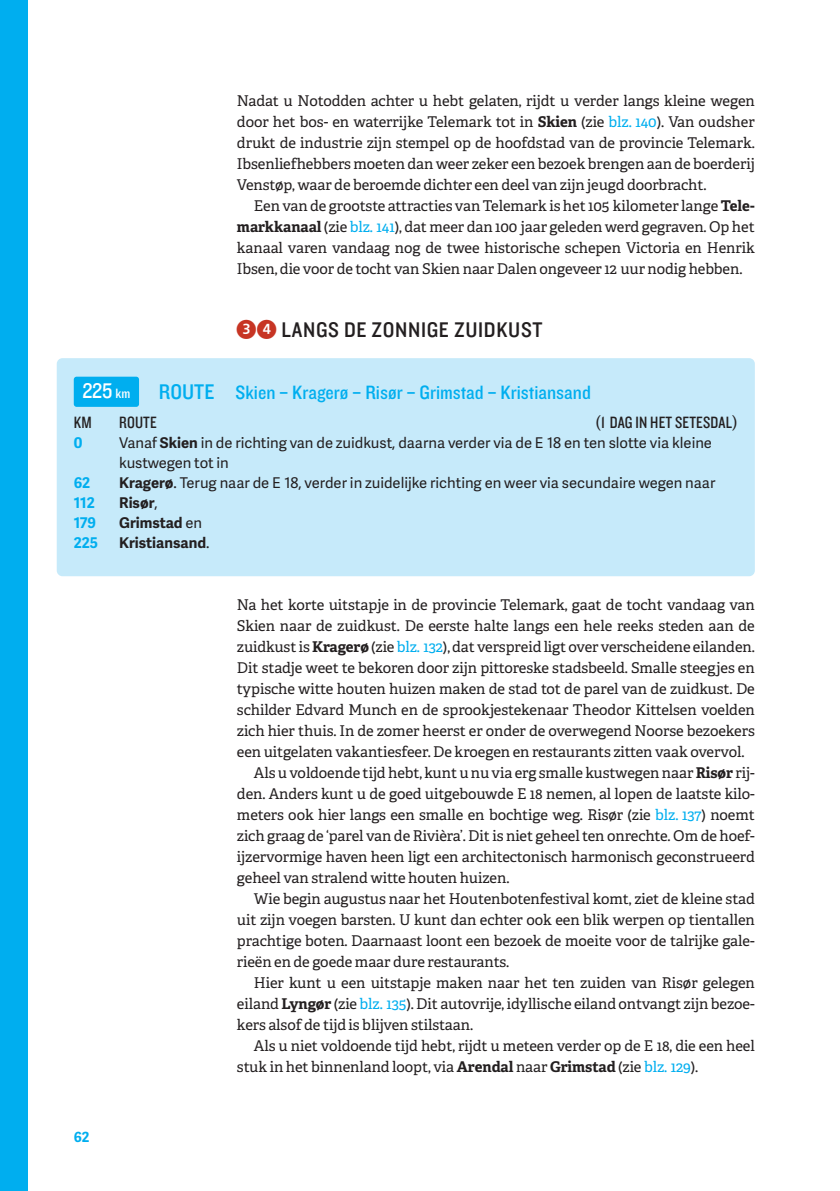
<style>
.page{position:relative;width:840px;height:1191px;background:#fff}
.page>*{position:absolute;margin:0;border:0;box-sizing:border-box;transform-origin:0 0}
.t1{font:22px "Knockout 30 Junior Welterwt";letter-spacing:.03em;color:#231f20}
.t2{font:22px "Knockout 30 Junior Welterwt";color:#fff}
.t3{font:20px "Knockout 30 Junior Welterwt";color:#00aeef}
.t4{font:17px "Knockout 29 Junior Ltweight";letter-spacing:.01em;color:#231f20}
.t5{font:14.8px/21px "Adelle";letter-spacing:-.005em;color:#231f20;text-align:justify}
.t6{font:14.8px/20px "Adelle Sans";color:#231f20}
.t7{font:700 14.8px "Adelle Sans";color:#231f20}
.t8{font:700 14.8px "Adelle Sans";color:#00aeef}
.t9{font:700 14px "Adelle Sans";color:#00aeef}
.s1{font-weight:700}
.s2{color:#00aeef}
.s3{font-family:"Zahlen Kreis Quadr Stern";font-size:28px;color:#c73524}
.s4{font-size:14px}
.s5{font-size:22px}
.s6{font-weight:400}
</style>
<div class="page">
<div style="left:57px;top:358px;width:697px;height:218px;background:#c6eafa;border-radius:6px"></div>
<div style="left:74px;top:377px;width:65px;height:30px;background:#00aeef;border-radius:3px"></div>
<div style="left:0;top:0;width:28px;height:1191px;background:#00aeef"></div>
<p class="t5" style="left:237px;top:91px;width:519px">Nadat u Notodden achter u hebt gelaten, rijdt u verder langs kleine wegen door het bos- en waterrijke Telemark tot in <span class="s1">Skien</span> (zie <span class="s2">blz. 140</span>). Van oudsher drukt de industrie zijn stempel op de hoofdstad van de provincie Telemark.<br>Ibsenliefhebbers moeten dan weer zeker een bezoek brengen aan de boerderij Venstøp, waar de beroemde dichter een deel van zijn jeugd doorbracht.</p>
<p class="t5" style="left:237px;top:196px;width:519px;text-indent:17px">Een van de grootste attracties van Telemark is het 105 kilometer lange <span class="s1">Tele&shy;markkanaal</span> (zie <span class="s2">blz. 141</span>), dat meer dan 100 jaar geleden werd gegraven. Op het kanaal varen vandaag nog de twee historische schepen Victoria en Henrik Ibsen, die voor de tocht van Skien naar Dalen ongeveer 12 uur nodig hebben.</p>
<h1 class="t1" style="left:237px;top:315px;width:307px"><span class="s3">CD</span> LANGS DE ZONNIGE ZUIDKUST</h1>
<h1 class="t2" style="left:82px;top:376px;width:50px">225 <span class="s4">km</span></h1>
<h2 class="t3" style="left:159px;top:379px;width:433px"><span class="s5">ROUTE</span> Skien – Kragerø – Risør – Grimstad – Kristiansand</h2>
<p class="t4" style="left:74px;top:411px;width:20px">KM</p>
<p class="t4" style="left:119px;top:411px;width:39px">ROUTE</p>
<p class="t4" style="left:595px;top:411px;width:144px">(1 DAG IN HET SETESDAL)</p>
<p class="t8" style="left:74px;top:431px;width:10px">0</p>
<p class="t6" style="left:119px;top:432px;width:594px">Vanaf <span class="s1">Skien</span> in de richting van de zuidkust, daarna verder via de E 18 en ten slotte via kleine kustwegen tot in</p>
<p class="t8" style="left:74px;top:471px;width:18px">62</p>
<p class="t6" style="left:119px;top:472px;width:597px"><span class="s1">Kragerø</span>. Terug naar de E 18, verder in zuidelijke richting en weer via secundaire wegen naar</p>
<p class="t8" style="left:74px;top:491px;width:23px">112</p>
<p class="t7" style="left:119px;top:491px;width:40px">Risør<span class="s6">,</span></p>
<p class="t8" style="left:74px;top:511px;width:24px">179</p>
<p class="t7" style="left:119px;top:511px;width:85px">Grimstad <span class="s6">en</span></p>
<p class="t8" style="left:74px;top:531px;width:26px">225</p>
<p class="t7" style="left:119px;top:531px;width:92px">Kristiansand<span class="s6">.</span></p>
<p class="t9" style="left:74px;top:1126px;width:17px">62</p>
<p class="t5" style="left:237px;top:595px;width:519px">Na het korte uitstapje in de provincie Telemark, gaat de tocht vandaag van</p>
<p class="t5" style="left:237px;top:616px;width:519px">Skien naar de zuidkust. De eerste halte langs een hele reeks steden aan de</p>
<p class="t5" style="left:237px;top:637px;width:519px">zuidkust is <span class="s1">Kragerø</span> (zie <span class="s2">blz. 132</span>), dat verspreid ligt over verscheidene eilanden.</p>
<p class="t5" style="left:237px;top:658px;width:519px">Dit stadje weet te bekoren door zijn pittoreske stadsbeeld. Smalle steegjes en</p>
<p class="t5" style="left:237px;top:679px;width:519px">typische witte houten huizen maken de stad tot de parel van de zuidkust. De</p>
<p class="t5" style="left:237px;top:700px;width:519px">schilder Edvard Munch en de sprookjestekenaar Theodor Kittelsen voelden</p>
<p class="t5" style="left:237px;top:721px;width:519px">zich hier thuis. In de zomer heerst er onder de overwegend Noorse bezoekers</p>
<p class="t5" style="left:237px;top:742px;width:508px">een uitgelaten vakantiesfeer. De kroegen en restaurants zitten vaak overvol.</p>
<p class="t5" style="left:254px;top:763px;width:502px">Als u voldoende tijd hebt, kunt u nu via erg smalle kustwegen naar <span class="s1">Risør</span> rij-</p>
<p class="t5" style="left:237px;top:784px;width:519px">den. Anders kunt u de goed uitgebouwde E 18 nemen, al lopen de laatste kilo-</p>
<p class="t5" style="left:237px;top:805px;width:519px">meters ook hier langs een smalle en bochtige weg. Risør (zie <span class="s2">blz. 137</span>) noemt</p>
<p class="t5" style="left:237px;top:826px;width:519px">zich graag de ‘parel van de Rivièra’. Dit is niet geheel ten onrechte. Om de hoef-</p>
<p class="t5" style="left:237px;top:847px;width:519px">ijzervormige haven heen ligt een architectonisch harmonisch geconstrueerd</p>
<p class="t5" style="left:237px;top:868px;width:274px">geheel van stralend witte houten huizen.</p>
<p class="t5" style="left:254px;top:889px;width:502px">Wie begin augustus naar het Houtenbotenfestival komt, ziet de kleine stad</p>
<p class="t5" style="left:237px;top:910px;width:519px">uit zijn voegen barsten. U kunt dan echter ook een blik werpen op tientallen</p>
<p class="t5" style="left:237px;top:931px;width:519px">prachtige boten. Daarnaast loont een bezoek de moeite voor de talrijke gale-</p>
<p class="t5" style="left:237px;top:952px;width:274px">rieën en de goede maar dure restaurants.</p>
<p class="t5" style="left:254px;top:973px;width:502px">Hier kunt u een uitstapje maken naar het ten zuiden van Risør gelegen</p>
<p class="t5" style="left:237px;top:994px;width:519px">eiland <span class="s1">Lyngør</span> (zie <span class="s2">blz. 135</span>). Dit autovrije, idyllische eiland ontvangt zijn bezoe-</p>
<p class="t5" style="left:237px;top:1015px;width:238px">kers alsof de tijd is blijven stilstaan.</p>
<p class="t5" style="left:254px;top:1036px;width:502px">Als u niet voldoende tijd hebt, rijdt u meteen verder op de E 18, die een heel</p>
<p class="t5" style="left:237px;top:1057px;width:462px">stuk in het binnenland loopt, via <span class="s1">Arendal</span> naar <span class="s1">Grimstad</span> (zie <span class="s2">blz. 129</span>).</p>
</div>
